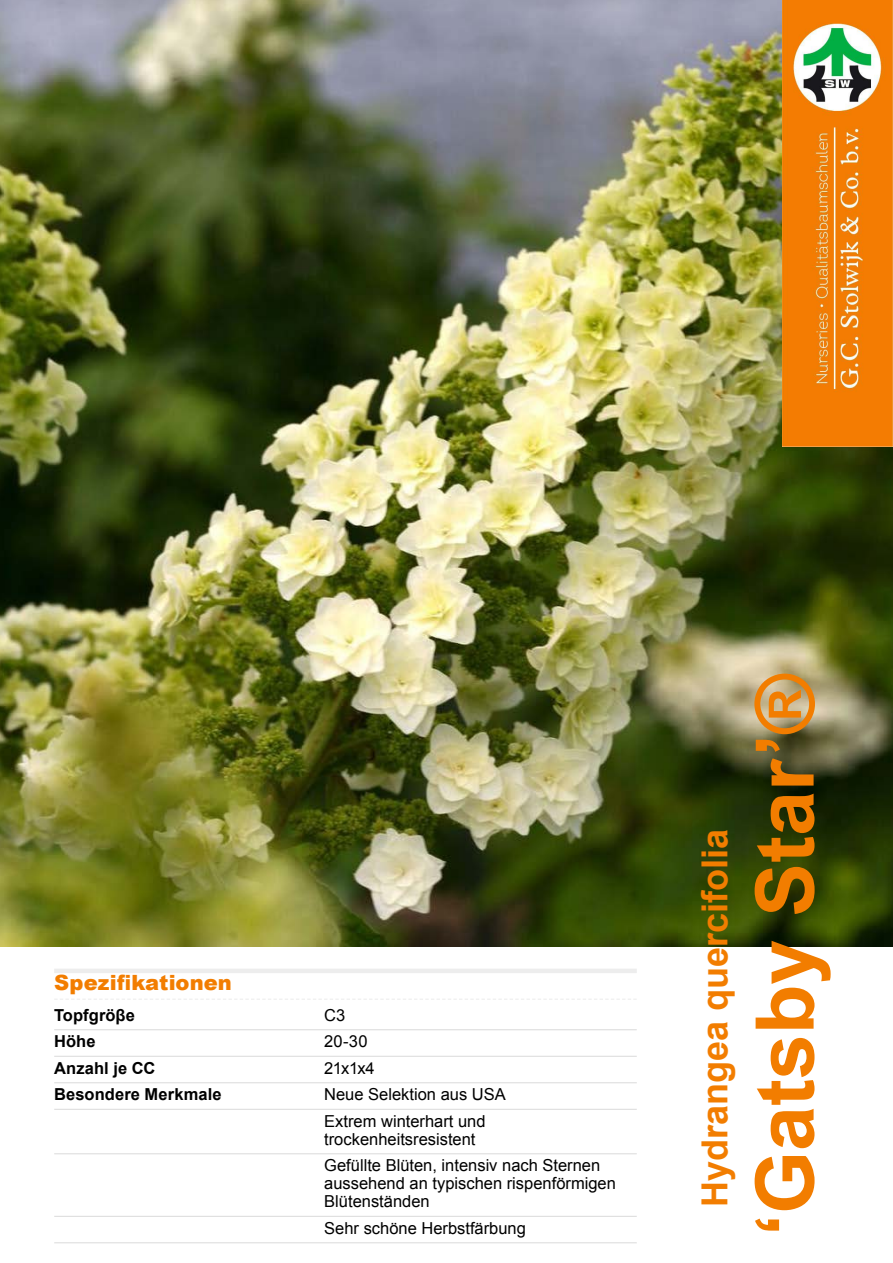
<style>
.page{position:relative;width:893px;height:1263px;background:#fff}
.page>*{position:absolute;margin:0;border:0;box-sizing:border-box;transform-origin:0 0}
.t1{font:700 81px "Arial";color:#f27d00}
.t2{font:700 36px "Arial";color:#f27d00}
.t3{font:900 21px "Arial";letter-spacing:.005em;color:#f27d00}
.t4{font:16.5px/26.5px "Arial";color:#000}
.t5{font:700 16.5px "Arial";letter-spacing:.005em;color:#000}
</style>
<div class="page">
<img style="left:0;top:0;width:893px;height:946px">
<div style="left:54px;top:968px;width:583px;height:5px;background:#ededed"></div>
<svg style="left:54px;top:999px;width:582px;height:1px"></svg>
<hr style="left:54px;top:1029px;width:583px;height:1px;background:#dadada">
<hr style="left:54px;top:1056px;width:583px;height:1px;background:#dadada">
<hr style="left:54px;top:1082px;width:583px;height:1px;background:#dadada">
<hr style="left:54px;top:1109px;width:583px;height:1px;background:#dadada">
<hr style="left:54px;top:1153px;width:583px;height:1px;background:#dadada">
<hr style="left:54px;top:1216px;width:583px;height:1px;background:#dadada">
<hr style="left:54px;top:1242px;width:583px;height:1px;background:#dadada">
<img style="left:782px;top:0;width:111px;height:447px">
<p class="t3" style="left:54px;top:967px;width:179px">Spezifikationen</p>
<p class="t5" style="left:54px;top:1004px;width:82px">Topfgröβe</p>
<p class="t4" style="left:324px;top:1002px;width:23px">C3</p>
<p class="t5" style="left:54px;top:1030px;width:43px">Höhe</p>
<p class="t4" style="left:324px;top:1028px;width:45px">20-30</p>
<p class="t5" style="left:54px;top:1057px;width:103px">Anzahl je CC</p>
<p class="t4" style="left:324px;top:1055px;width:52px">21x1x4</p>
<p class="t5" style="left:54px;top:1083px;width:169px">Besondere Merkmale</p>
<p class="t4" style="left:324px;top:1081px;width:183px">Neue Selektion aus USA<br>Extrem winterhart und</p>
<p class="t4" style="left:324px;top:1126px;width:278px">trockenheitsresistent<br>Gefüllte Blüten, intensiv nach Sternen</p>
<p class="t4" style="left:324px;top:1175px;width:293px;line-height:18px">aussehend an typischen rispenförmigen<br>Blütenständen</p>
<p class="t4" style="left:324px;top:1215px;width:203px">Sehr schöne Herbstfärbung</p>
<h2 class="t2" style="left:691px;top:1207px;width:380px;rotate:-90deg">Hydrangea quercifolia</h2>
<h1 class="t1" style="left:731px;top:1236px;width:565px;rotate:-90deg">‘Gatsby Star’®</h1>
</div>
